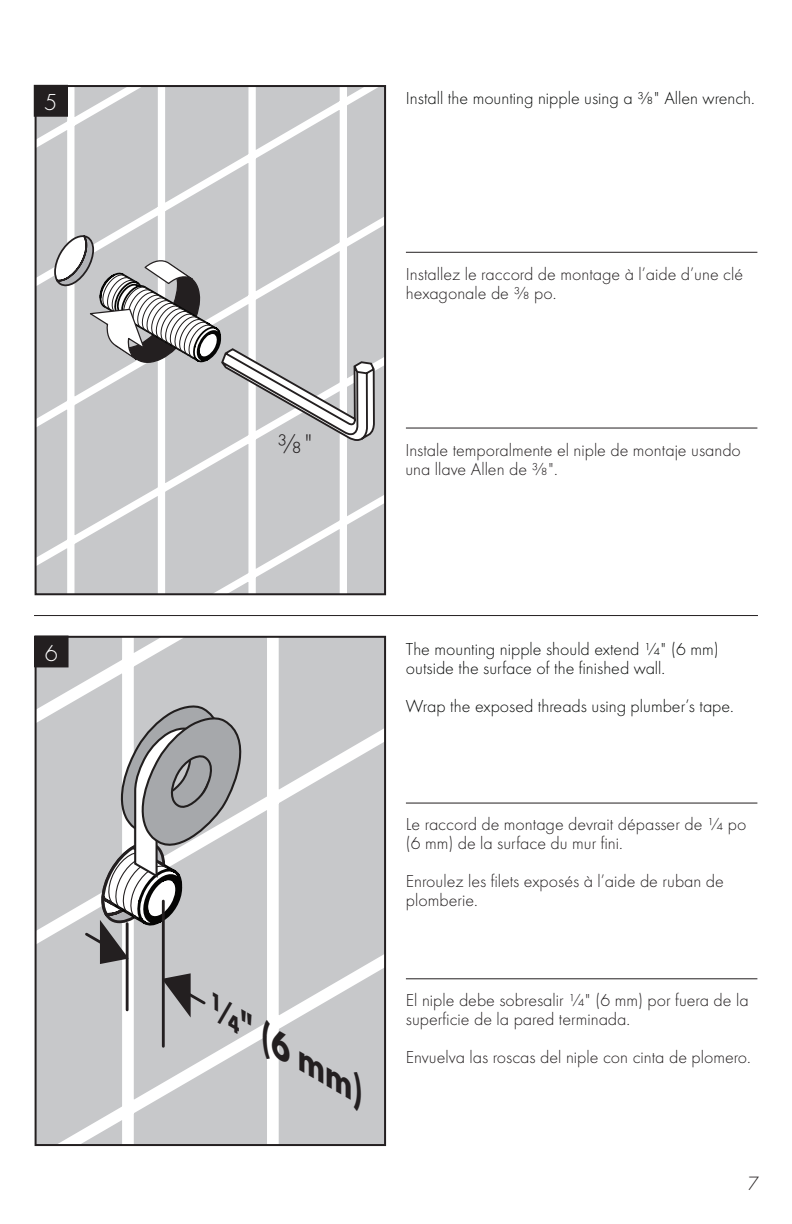
<style>
.page{position:relative;width:792px;height:1224px;background:#fff}
.page>*{position:absolute;margin:0;border:0;box-sizing:border-box;transform-origin:0 0}
.t1{font:italic 700 36px "Futura TOT";color:#231f20}
.t2{font:300 28px "Futura TOT";color:#231f20}
.t3{font:300 24px "Futura TOT";color:#fff}
.t4{font:300 20px "Futura TOT";color:#231f20}
.t5{font:300 18px/19px "Futura TOT";color:#231f20}
.t6{font:300 18px/19px "Futura TOT";color:#090b0a}
</style>
<div class="page">
<hr style="left:406px;top:252px;width:351px;height:1px;background:#231f20">
<hr style="left:406px;top:428px;width:351px;height:1px;background:#231f20">
<hr style="left:406px;top:803px;width:351px;height:1px;background:#231f20">
<hr style="left:406px;top:978px;width:351px;height:1px;background:#231f20">
<hr style="left:34px;top:615px;width:724px;height:1px;background:#231f20">
<svg style="left:38px;top:639px;width:345px;height:504px;background:#ceced0"></svg>
<svg style="left:83px;top:704px;width:173px;height:421px;background:#bdbebf"></svg>
<div style="left:35px;top:636px;width:351px;height:510px;border:2px solid #231f20"></div>
<svg style="left:38px;top:88px;width:345px;height:504px;background:#cecfd0"></svg>
<svg style="left:53px;top:234px;width:323px;height:358px"></svg>
<div style="left:35px;top:85px;width:351px;height:510px;border:2px solid #231f20"></div>
<div style="left:34px;top:85px;width:33px;height:31px;background:#231f20"></div>
<div style="left:34px;top:85px;width:34px;height:31px;border:1px solid #231f20"></div>
<div style="left:35px;top:636px;width:33px;height:31px;background:#231f20"></div>
<h3 class="t3" style="left:44px;top:88px;width:15px">5</h3>
<h3 class="t3" style="left:45px;top:639px;width:15px">6</h3>
<h2 class="t2" style="left:277px;top:428px;width:38px">⅜"</h2>
<p class="t6" style="left:406px;top:89px;width:350px">Install the mounting nipple using a ⅜" Allen wrench.</p>
<p class="t5" style="left:406px;top:264px;width:339px">Installez le raccord de montage à l’aide d’une clé hexagonale de ⅜ po.</p>
<p class="t5" style="left:405px;top:440px;width:337px">Instale temporalmente el niple de montaje usando una llave Allen de ⅜".</p>
<h1 class="t1" style="left:227px;top:989px;width:178px;rotate:30deg">¼" (6 mm)</h1>
<p class="t6" style="left:406px;top:639px;width:314px">The mounting nipple should extend ¼" (6 mm) outside the surface of the finished wall.</p>
<p class="t6" style="left:406px;top:696px;width:330px">Wrap the exposed threads using plumber’s tape.</p>
<p class="t5" style="left:406px;top:814px;width:342px">Le raccord de montage devrait dépasser de ¼ po (6 mm) de la surface du mur fini.</p>
<p class="t5" style="left:406px;top:871px;width:320px">Enroulez les filets exposés à l’aide de ruban de plomberie.</p>
<p class="t5" style="left:406px;top:991px;width:344px">El niple debe sobresalir ¼" (6 mm) por fuera de la superficie de la pared terminada.</p>
<p class="t5" style="left:406px;top:1048px;width:347px">Envuelva las roscas del niple con cinta de plomero.</p>
<p class="t4" style="left:748px;top:1172px;width:12px">7</p>
</div>
